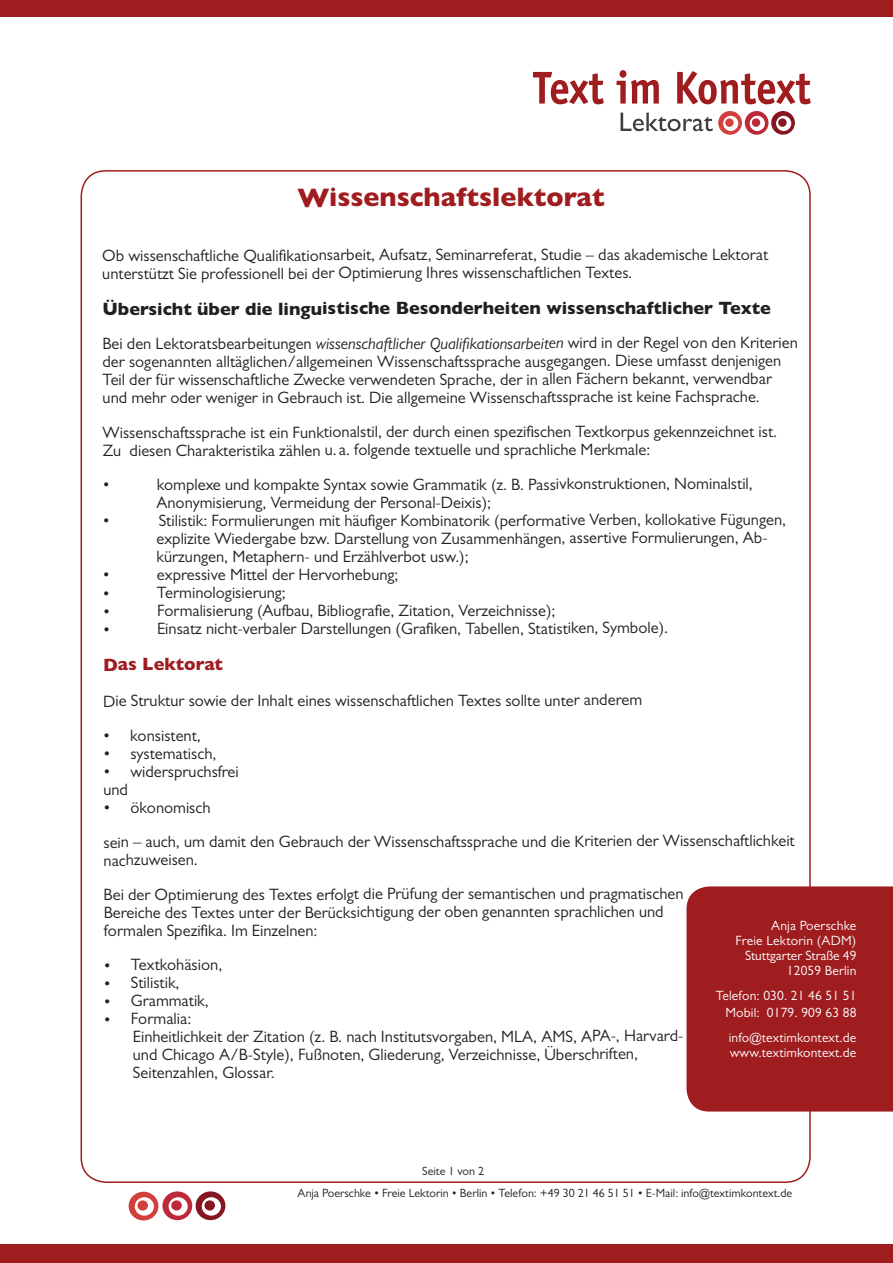
<style>
.page{position:relative;width:893px;height:1263px;background:#fff}
.page>*{position:absolute;margin:0;border:0;box-sizing:border-box;transform-origin:0 0}
.t1{font:800 27px "Gill Sans MT Pro";letter-spacing:-.005em;color:#9f1c1f}
.t2{font:800 18px "Gill Sans MT Pro";letter-spacing:-.005em;color:#231f20}
.t3{font:800 18px "Gill Sans MT Pro";letter-spacing:-.005em;color:#9f1c1f}
.t4{font:16.5px/18.1px "Gill Sans MT Pro";color:#231f20}
.t5{font:13.5px/15px "Gill Sans MT Pro";letter-spacing:.01em;color:#fff;text-align:right}
.t6{font:12px/21.5px "Gill Sans MT Pro";color:#231f20}
.s1{font-style:italic}
</style>
<div class="page">
<div style="left:129px;top:1192px;width:29px;height:28px;background:#d23f3c;border-radius:50%"></div>
<svg style="left:135px;top:1197px;width:19px;height:19px"></svg>
<div style="left:137px;top:1200px;width:11px;height:10px;background:#d23f3c;border-radius:50%"></div>
<div style="left:162px;top:1191px;width:30px;height:29px;background:#be2939;border-radius:50%"></div>
<svg style="left:169px;top:1197px;width:19px;height:19px"></svg>
<div style="left:171px;top:1200px;width:11px;height:10px;background:#be2939;border-radius:50%"></div>
<div style="left:196px;top:1191px;width:29px;height:29px;background:#851622;border-radius:50%"></div>
<svg style="left:202px;top:1197px;width:19px;height:19px"></svg>
<div style="left:204px;top:1200px;width:11px;height:10px;background:#851622;border-radius:50%"></div>
<div style="left:0;top:0;width:893px;height:16px;background:#9f1c1f"></div>
<svg style="left:533px;top:70px;width:278px;height:34px"></svg>
<svg style="left:621px;top:113px;width:92px;height:18px"></svg>
<svg style="left:745px;top:111px;width:23px;height:24px"></svg>
<svg style="left:750px;top:116px;width:15px;height:15px"></svg>
<div style="left:752px;top:118px;width:8px;height:9px;background:#be2939;border-radius:50%"></div>
<svg style="left:771px;top:111px;width:24px;height:24px"></svg>
<div style="left:776px;top:116px;width:15px;height:15px;background:#fff;border-radius:50%"></div>
<div style="left:778px;top:118px;width:9px;height:9px;background:#851622;border-radius:50%"></div>
<div style="left:0;top:1244px;width:893px;height:19px;background:#9f1c1f"></div>
<div style="left:686px;top:886px;width:207px;height:225px;background:#9f1c1f"></div>
<svg style="left:718px;top:111px;width:24px;height:24px"></svg>
<div style="left:723px;top:116px;width:15px;height:15px;background:#fff;border-radius:50%"></div>
<div style="left:725px;top:118px;width:9px;height:9px;background:#d23f3c;border-radius:50%"></div>
<h1 class="t1" style="left:297px;top:181px;width:309px">Wissenschaftslektorat</h1>
<p class="t4" style="left:102px;top:246px;width:667px">Ob wissenschaftliche Qualifikationsarbeit, Aufsatz, Seminarreferat, Studie – das akademische Lektorat unterstützt Sie professionell bei der Optimierung Ihres wissenschaftlichen Textes.</p>
<p class="t2" style="left:102px;top:297px;width:670px">Übersicht über die linguistische Besonderheiten wissenschaftlicher Texte</p>
<p class="t4" style="left:102px;top:334px;width:697px">Bei den Lektoratsbearbeitungen <span class="s1">wissenschaftlicher Qualifikationsarbeiten</span> wird in der Regel von den Kriterien der sogenannten alltäglichen/allgemeinen Wissenschaftssprache ausgegangen. Diese umfasst denjenigen Teil der für wissenschaftliche Zwecke verwendeten Sprache, der in allen Fächern bekannt, verwendbar und mehr oder weniger in Gebrauch ist. Die allgemeine Wissenschaftssprache ist keine Fachsprache.</p>
<p class="t4" style="left:103px;top:423px;width:676px">Wissenschaftssprache ist ein Funktionalstil, der durch einen spezifischen Textkorpus gekennzeichnet ist.<br>Zu diesen Charakteristika zählen u. a. folgende textuelle und sprachliche Merkmale:</p>
<p class="t4" style="left:103px;top:476px;width:9px">•</p>
<p class="t4" style="left:156px;top:475px;width:598px">komplexe und kompakte Syntax sowie Grammatik (z. B. Passivkonstruktionen, Nominalstil,<br>Anonymisierung, Vermeidung der Personal-Deixis);</p>
<p class="t4" style="left:103px;top:512px;width:9px">•</p>
<p class="t4" style="left:156px;top:511px;width:631px">Stilistik: Formulierungen mit häufiger Kombinatorik (performative Verben, kollokative Fügungen, explizite Wiedergabe bzw. Darstellung von Zusammenhängen, assertive Formulierungen, Ab&shy;kürzungen, Metaphern- und Erzählverbot usw.);</p>
<p class="t4" style="left:103px;top:566px;width:9px">•</p>
<p class="t4" style="left:157px;top:565px;width:243px">expressive Mittel der Hervorhebung;</p>
<p class="t4" style="left:103px;top:584px;width:9px">•</p>
<p class="t4" style="left:157px;top:583px;width:130px">Terminologisierung;</p>
<p class="t4" style="left:103px;top:602px;width:9px">•</p>
<p class="t4" style="left:157px;top:601px;width:400px">Formalisierung (Aufbau, Bibliografie, Zitation, Verzeichnisse);</p>
<p class="t4" style="left:103px;top:620px;width:9px">•</p>
<p class="t4" style="left:157px;top:619px;width:513px">Einsatz nicht-verbaler Darstellungen (Grafiken, Tabellen, Statistiken, Symbole).</p>
<p class="t3" style="left:103px;top:654px;width:121px">Das Lektorat</p>
<p class="t4" style="left:103px;top:691px;width:540px">Die Struktur sowie der Inhalt eines wissenschaftlichen Textes sollte unter anderem</p>
<p class="t4" style="left:103px;top:726px;width:99px">• konsistent,</p>
<p class="t4" style="left:103px;top:744px;width:115px">• systematisch,</p>
<p class="t4" style="left:103px;top:762px;width:137px">• widerspruchsfrei und</p>
<p class="t4" style="left:103px;top:790px;width:693px;line-height:33.9px">• ökonomisch<br>sein – auch, um damit den Gebrauch der Wissenschaftssprache und die Kriterien der Wissenschaftlichkeit</p>
<p class="t4" style="left:104px;top:843px;width:581px;line-height:33.9px">nachzuweisen.<br>Bei der Optimierung des Textes erfolgt die Prüfung der semantischen und pragmatischen</p>
<p class="t4" style="left:104px;top:902px;width:562px">Bereiche des Textes unter der Berücksichtigung der oben genannten sprachlichen und formalen Spezifika. Im Einzelnen:</p>
<p class="t4" style="left:104px;top:956px;width:120px">• Textkohäsion,</p>
<p class="t4" style="left:104px;top:974px;width:77px">• Stilistik,</p>
<p class="t4" style="left:104px;top:992px;width:107px">• Grammatik,</p>
<p class="t4" style="left:133px;top:1010px;width:552px;text-indent:-29px">• Formalia:<br>Einheitlichkeit der Zitation (z. B. nach Institutsvorgaben, MLA, AMS, APA-, Harvard&shy;und Chicago A/B-Style), Fußnoten, Gliederung, Verzeichnisse, Überschriften, Seitenzahlen, Glossar.</p>
<p class="t5" style="left:735px;top:918px;width:122px">Anja Poerschke<br>Freie Lektorin (ADM)<br>Stuttgarter Straße 49<br>12059 Berlin</p>
<p class="t5" style="left:716px;top:987px;width:142px;line-height:16.2px">Telefon: 030. 21 46 51 51<br>Mobil: 0179. 909 63 88</p>
<p class="t5" style="left:729px;top:1029px;width:129px;text-align:left">info@textimkontext.de www.textimkontext.de</p>
<p class="t6" style="left:298px;top:1160px;width:496px;text-indent:125px">Seite 1 von 2<br>Anja Poerschke • Freie Lektorin • Berlin • Telefon: +49 30 21 46 51 51 • E-Mail: info@textimkontext.de</p>
</div>
